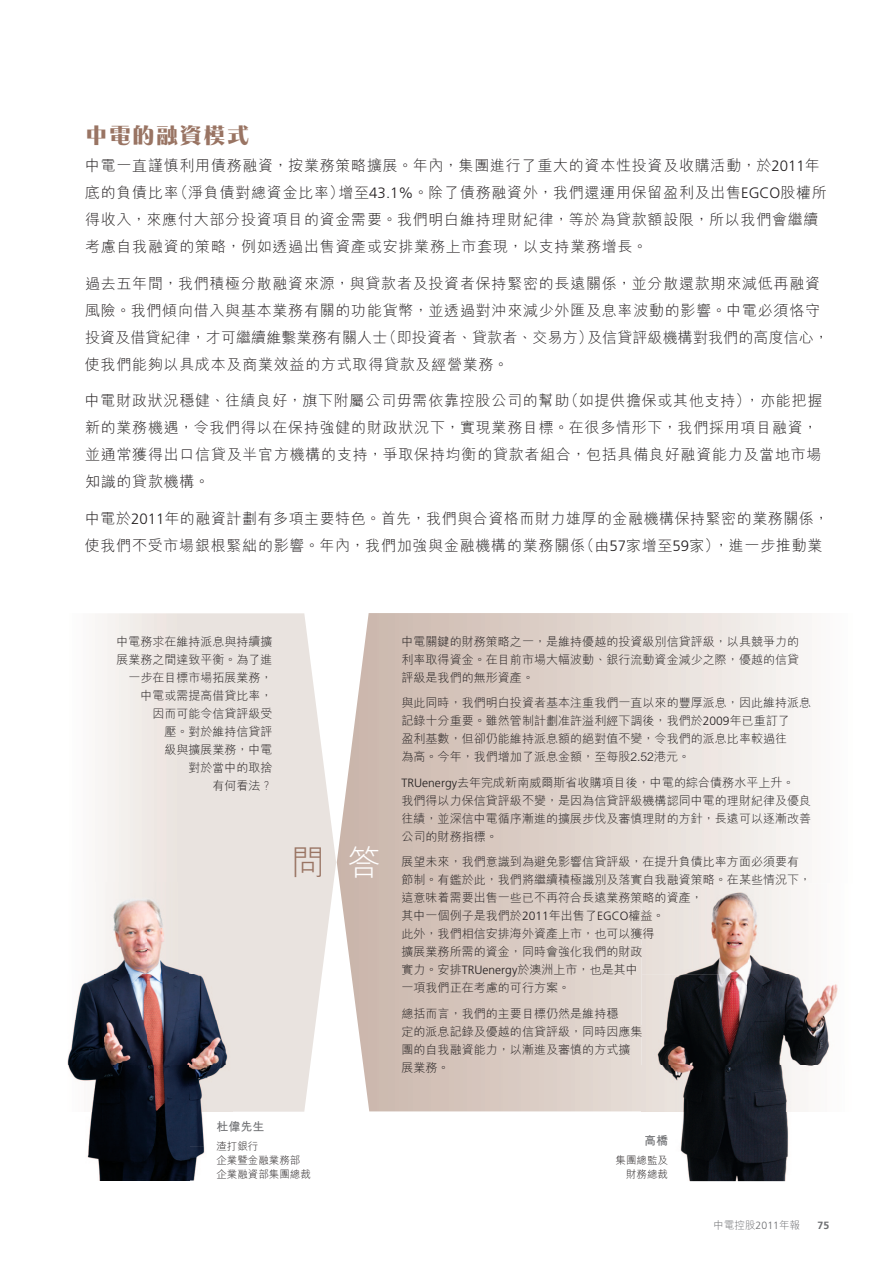
<style>
.page{position:relative;width:893px;height:1263px;background:#fff}
.page>*{position:absolute;margin:0;border:0;box-sizing:border-box;transform-origin:0 0}
.t1{font:34.5px "M Hei HK Light B5 pc H";color:#997463}
.t2{font:800 22.5px "M Razor HK";letter-spacing:.05em;color:#997463}
.t3{font:300 15px/27px "M Hei HK";letter-spacing:.05em;color:#231f20}
.t4{font:12px/18px "M Hei HK Light B5 pc H";color:#231f20}
.t5{font:12px "M Hei HK Bold B5 pc H";color:#6d6e71}
.t6{font:10.5px/14.2px "M Hei HK Light B5 pc H";color:#231f20;text-align:right}
.t7{font:300 10.5px "M Hei HK";color:#6c6d70}
.t8{font:700 10.5px "Frutiger LT Std";color:#6c6d70}
.s1{font-family:"Frutiger LT Std"}
.s2{color:#fff}
.s3{color:#6c6d70}
.s4{font-family:"Frutiger LT Std";font-weight:300}
.s5{color:#1e1717}
.s6{color:#1f1818}
.s7{color:#1f1919}
.s8{color:#201a1b}
.s9{color:#201b1b}
.s10{color:#201b1c}
.s11{color:#211c1c}
.s12{color:#211c1d}
.s13{color:#1f1817}
</style>
<div class="page">
<svg style="left:98px;top:613px;width:238px;height:499px"></svg>
<svg style="left:337px;top:613px;width:471px;height:498px;background:#ded2cb"></svg>
<img style="left:641px;top:1066px;width:173px;height:115px">
<img style="left:641px;top:885px;width:107px;height:181px">
<img style="left:748px;top:883px;width:90px;height:183px">
<img style="left:645px;top:1135px;width:23px;height:11px">
<img style="left:641px;top:1155px;width:27px;height:9px">
<img style="left:641px;top:1169px;width:26px;height:10px">
<img style="left:641px;top:883px;width:165px;height:2px">
<img style="left:641px;top:892px;width:56px;height:11px">
<img style="left:641px;top:910px;width:19px;height:11px">
<svg style="left:641px;top:928px;width:13px;height:11px"></svg>
<img style="left:67px;top:883px;width:165px;height:297px">
<img style="left:217px;top:1121px;width:15px;height:11px">
<img style="left:217px;top:1141px;width:15px;height:9px">
<img style="left:217px;top:1155px;width:15px;height:10px">
<img style="left:217px;top:1169px;width:15px;height:10px">
<h2 class="t2" style="left:85px;top:120px;width:166px">中電的融資模式</h2>
<p class="t3" style="left:85px;top:151px;width:743px">中電一直謹慎利用債務融資，按業務策略擴展。年內，集團進行了重大的資本性投資及收購活動，於<span class="s1">2011</span>年底的負債比率（淨負債對總資金比率）增至<span class="s1">43.1%</span>。除了債務融資外，我們還運用保留盈利及出售<span class="s1">EGCO</span>股權所得收入，來應付大部分投資項目的資金需要。我們明白維持理財紀律，等於為貸款額設限，所以我們會繼續考慮自我融資的策略，例如透過出售資產或安排業務上市套現，以支持業務增長。</p>
<p class="t3" style="left:85px;top:269px;width:746px">過去五年間，我們積極分散融資來源，與貸款者及投資者保持緊密的長遠關係，並分散還款期來減低再融資風險。我們傾向借入與基本業務有關的功能貨幣，並透過對沖來減少外匯及息率波動的影響。中電必須恪守投資及借貸紀律，才可繼續維繫業務有關人士（即投資者、貸款者、交易方）及信貸評級機構對我們的高度信心，使我們能夠以具成本及商業效益的方式取得貸款及經營業務。</p>
<p class="t3" style="left:85px;top:387px;width:739px">中電財政狀況穩健、往績良好，旗下附屬公司毋需依靠控股公司的幫助（如提供擔保或其他支持），亦能把握新的業務機遇，令我們得以在保持強健的財政狀況下，實現業務目標。在很多情形下，我們採用項目融資，並通常獲得出口信貸及半官方機構的支持，爭取保持均衡的貸款者組合，包括具備良好融資能力及當地市場知識的貸款機構。</p>
<p class="t3" style="left:85px;top:505px;width:746px">中電於<span class="s1">2011</span>年的融資計劃有多項主要特色。首先，我們與合資格而財力雄厚的金融機構保持緊密的業務關係，使我們不受市場銀根緊絀的影響。年內，我們加強與金融機構的業務關係（由<span class="s1">57</span>家增至<span class="s1">59</span>家），進一步推動業</p>
<p class="t4" style="left:116px;top:632px;width:157px;text-align:right">中電務求在維持派息與持續擴展業務之間達致平衡。為了進一步在目標市場拓展業務，中電或需提高借貸比率，<br>因而可能令信貸評級受<br>壓。對於維持信貸評<br>級與擴展業務，中電<br>對於當中的取捨<br>有何看法？</p>
<h1 class="t1" style="left:291px;top:838px;width:92px">問 <span class="s2">答</span></h1>
<p class="t5" style="left:216px;top:1118px;width:49px">杜偉<span class="s3">先生</span></p>
<p class="t6" style="left:216px;top:1138px;width:96px;text-align:left">渣打銀行<br>企業暨金融業務部企業融資部集團總裁</p>
<p class="t4" style="left:401px;top:632px;width:399px;text-align:justify">中電關鍵的財務策略之一，是維持優越的投資級別信貸評級，以具競爭力的利率取得資金。在目前市場大幅波動、銀行流動資金減少之際，優越的信貸評級是我們的無形資產。</p>
<p class="t4" style="left:401px;top:693px;width:411px">與此同時，我們明白投資者基本注重我們一直以來的豐厚派息，因此維持派息記錄十分重要。雖然管制計劃准許溢利經下調後，我們於<span class="s4">2009</span>年已重訂了<br>盈利基數，但卻仍能維持派息額的絕對值不變，令我們的派息比率較過往<br>為高。今年，我們增加了派息金額，至每股2.52港元。</p>
<p class="t4" style="left:401px;top:773px;width:411px"><span class="s4">TRUenergy</span>去年完成新南威爾斯省收購項目後，中電的綜合債務水平上升。<br>我們得以力保信貸評級不變，是因為信貸評級機構認同中電的理財紀律及優良往績，並深信中電循序漸進的擴展步伐及審慎理財的方針，長遠可以逐漸改善公司的財務指標。</p>
<p class="t4" style="left:401px;top:852px;width:411px">展望未來，我們意識到為避免影響信貸評級，在提升負債比率方面必須要有節制。有鑑於此，我們將繼續積極識別及落<span class="s5">實自我</span><span class="s6">融資</span><span class="s7">策略</span> <span class="s8">在</span><span class="s9">某</span><span class="s10">些</span><span class="s11">情況</span><span class="s12">下</span>，</p>
<p class="t4" style="left:715px;top:870px;width:14px">。</p>
<p class="t4" style="left:401px;top:888px;width:303px">這意味着需要出售一些已不再符合長遠業務<span class="s5">策</span><span class="s13">略的</span><span class="s7">資產，</span>其中一個例子是我們於<span class="s4">2011</span>年出售了<span class="s4">EGCO</span>權<span class="s5">益</span><span class="s6">。<br></span>此外，我們相信安排海外資產上市，也可以<span class="s5">獲</span><span class="s13">得<br></span>擴展業務所需的資金，同時會強化我們的財<span class="s5">政<br></span>實力。安排<span class="s4">TRUenergy</span>於澳洲上市，也是其中<br>一項我們正在考慮的可行方案。</p>
<p class="t4" style="left:401px;top:1004px;width:243px">總括而言，我們的主要目標仍然是維持穩<br>定的派息記錄及優越的信貸評級，同時因應<span class="s5">集</span>團的自我融資能力，以漸進及審慎的方式擴展業務。</p>
<p class="t5" style="left:644px;top:1132px;width:25px">高橋</p>
<p class="t6" style="left:616px;top:1152px;width:54px">集團總監及財務總裁</p>
<p class="t7" style="left:714px;top:1217px;width:88px">中電控股<span class="s1">2011</span>年報</p>
<p class="t8" style="left:817px;top:1219px;width:13px">75</p>
</div>
